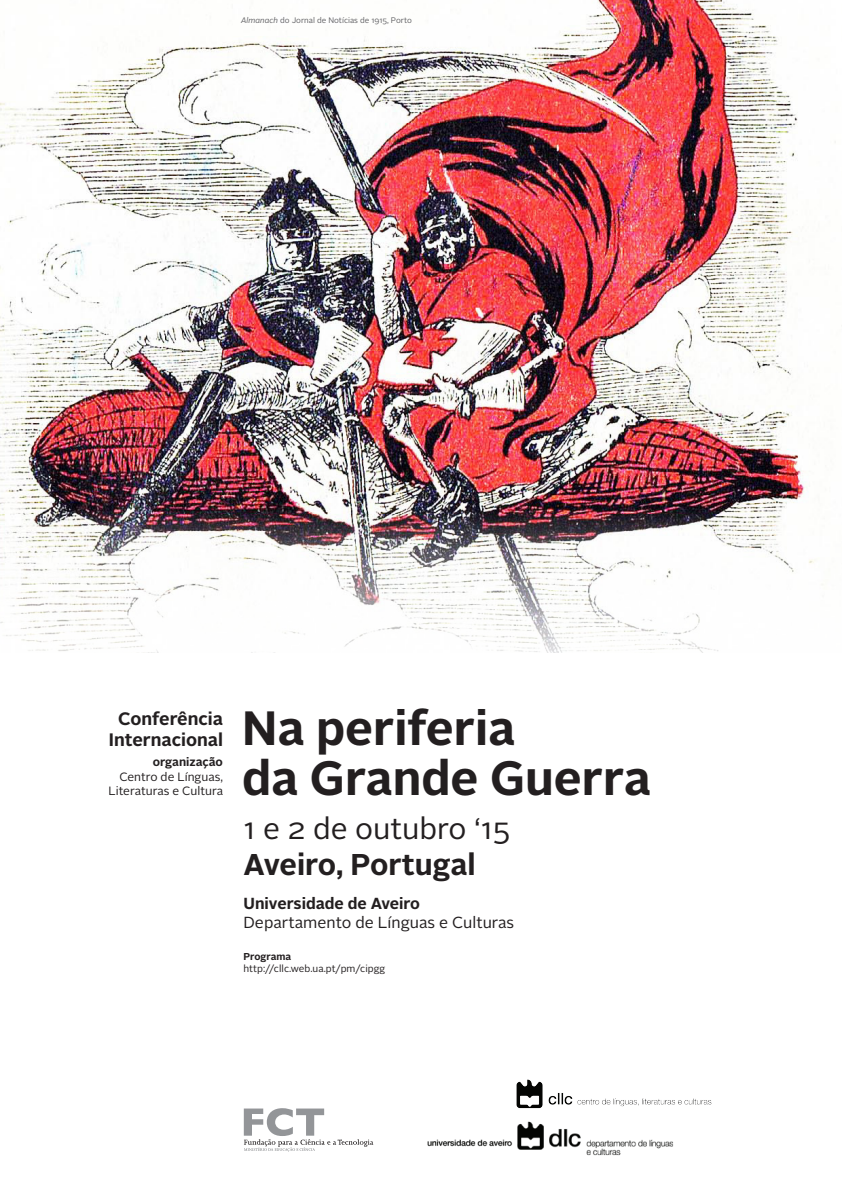
<style>
.page{position:relative;width:842px;height:1191px;background:#fff}
.page>*{position:absolute;margin:0;border:0;box-sizing:border-box;transform-origin:0 0}
.t1{font:700 48px/50px "Alright Sans";color:#231f20}
.t2{font:30px "Alright Sans";color:#231f20}
.t3{font:700 30px "Alright Sans";color:#231f20}
.t4{font:700 18px/21px "Alright Sans";color:#231f20;text-align:center}
.t5{font:16px "Alright Sans";color:#231f20}
.t6{font:700 16px "Alright Sans";color:#231f20}
.t7{font:12px/14.4px "Alright Sans";color:#231f20;text-align:right}
.t8{font:700 12px "Alright Sans";color:#231f20}
.t9{font:10px "Alright Sans";color:#231f20}
.t10{font:700 10px "Alright Sans";color:#231f20}
.t11{font:8px "Alright Sans";color:#636366}
.s1{font-style:italic}
</style>
<div class="page">
<img style="left:1px;top:0;width:835px;height:506px">
<img style="left:347px;top:66px;width:354px;height:57px">
<svg style="left:244px;top:1108px;width:129px;height:43px"></svg>
<img style="left:0;top:506px;width:823px;height:147px">
<img style="left:427px;top:1121px;width:247px;height:35px">
<img style="left:516px;top:1079px;width:195px;height:30px">
<p class="t11" style="left:241px;top:14px;width:172px"><span class="s1">Almanach</span> do Jornal de Notícias de 1915, Porto</p>
<h3 class="t4" style="left:109px;top:708px;width:116px">Conferência<br>Internacional</h3>
<h1 class="t1" style="left:242px;top:703px;width:410px">Na periferia<br>da Grande Guerra</h1>
<h2 class="t2" style="left:244px;top:808px;width:268px">1 e 2 de outubro ‘15</h2>
<h2 class="t3" style="left:244px;top:843px;width:233px">Aveiro, Portugal</h2>
<h3 class="t8" style="left:153px;top:753px;width:72px">organização</h3>
<h3 class="t7" style="left:108px;top:769px;width:116px">Centro de Línguas,<br>Literaturas e Cultura</h3>
<h3 class="t6" style="left:244px;top:892px;width:178px">Universidade de Aveiro</h3>
<h3 class="t5" style="left:244px;top:912px;width:272px">Departamento de Línguas e Culturas</h3>
<p class="t10" style="left:244px;top:949px;width:49px">Programa</p>
<p class="t9" style="left:244px;top:961px;width:143px">http://cllc.web.ua.pt/pm/cipgg</p>
</div>
